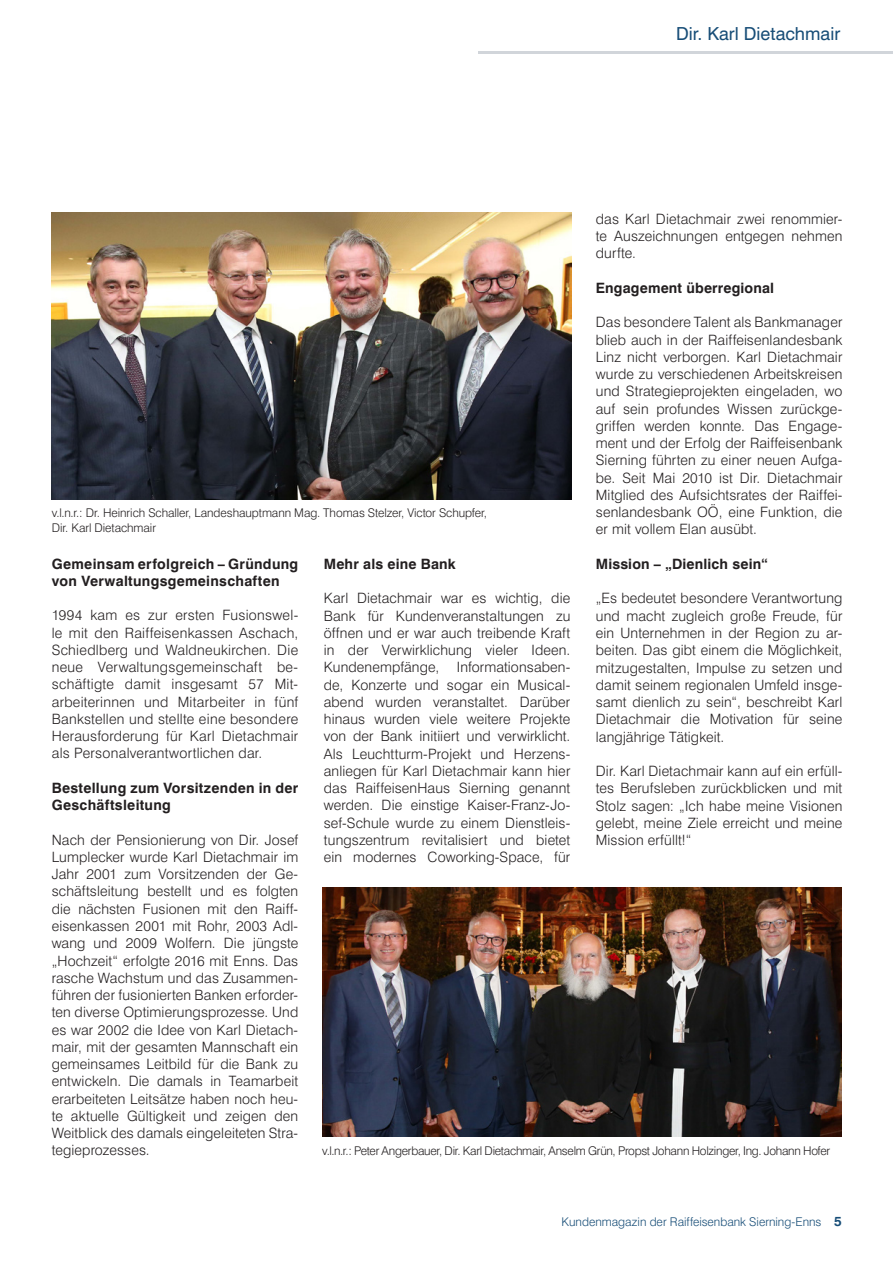
<style>
.page{position:relative;width:893px;height:1263px;background:#fff}
.page>*{position:absolute;margin:0;border:0;box-sizing:border-box;transform-origin:0 0}
.t1{font:18px "Swiss 721 BT";color:#174d77}
.t2{font:300 14.25px/17.2px "Swiss 721 BT";letter-spacing:.01em;color:#231f20;text-align:justify}
.t3{font:700 14.25px/17.2px "Swiss 721 BT";letter-spacing:.02em;color:#231f20}
.t4{font:300 12px/15px "Swiss 721 BT";letter-spacing:-.02em;color:#231f20}
.t5{font:300 12px "Swiss 721 BT";color:#174d77}
.s1{font-weight:700;font-size:13.5px}
</style>
<div class="page">
<hr style="left:478px;top:51px;width:415px;height:2px;background:#d1d5da">
<img style="left:322px;top:888px;width:520px;height:248px">
<img style="left:52px;top:213px;width:519px;height:287px">
<p class="t1" style="left:676px;top:22px;width:166px">Dir. Karl Dietachmair</p>
<p class="t2" style="left:596px;top:210px;width:248px">das Karl Dietachmair zwei renommier&shy;te Auszeichnungen entgegen nehmen durfte.</p>
<p class="t3" style="left:596px;top:279px;width:180px">Engagement überregional</p>
<p class="t2" style="left:596px;top:314px;width:248px">Das besondere Talent als Bankmanager blieb auch in der Raiffeisenlandesbank Linz nicht verborgen. Karl Dietachmair wurde zu verschiedenen Arbeitskreisen und Strategieprojekten eingeladen, wo auf sein profundes Wissen zurückge&shy;griffen werden konnte. Das Engage&shy;ment und der Erfolg der Raiffeisenbank Sierning führten zu einer neuen Aufga&shy;be. Seit Mai 2010 ist Dir. Dietachmair Mitglied des Aufsichtsrates der Raiffei&shy;senlandesbank OÖ, eine Funktion, die er mit vollem Elan ausübt.</p>
<p class="t3" style="left:596px;top:555px;width:173px">Mission – „Dienlich sein“</p>
<p class="t2" style="left:596px;top:590px;width:248px">„Es bedeutet besondere Verantwortung und macht zugleich große Freude, für ein Unternehmen in der Region zu ar&shy;beiten. Das gibt einem die Möglichkeit, mitzugestalten, Impulse zu setzen und damit seinem regionalen Umfeld insge&shy;samt dienlich zu sein“, beschreibt Karl Dietachmair die Motivation für seine langjährige Tätigkeit.</p>
<p class="t2" style="left:596px;top:762px;width:248px">Dir. Karl Dietachmair kann auf ein erfüll&shy;tes Berufsleben zurückblicken und mit Stolz sagen: „Ich habe meine Visionen gelebt, meine Ziele erreicht und meine Mission erfüllt!“</p>
<p class="t4" style="left:52px;top:505px;width:437px">v.l.n.r.: Dr. Heinrich Schaller, Landeshauptmann Mag. Thomas Stelzer, Victor Schupfer,<br>Dir. Karl Dietachmair</p>
<p class="t3" style="left:52px;top:555px;width:248px">Gemeinsam erfolgreich – Gründung von Verwaltungsgemeinschaften</p>
<p class="t2" style="left:52px;top:606px;width:248px">1994 kam es zur ersten Fusionswel&shy;le mit den Raiffeisenkassen Aschach, Schiedlberg und Waldneukirchen. Die neue Verwaltungsgemeinschaft be&shy;schäftigte damit insgesamt 57 Mit&shy;arbeiterinnen und Mitarbeiter in fünf Bankstellen und stellte eine besondere Herausforderung für Karl Dietachmair als Personalverantwortlichen dar.</p>
<p class="t3" style="left:52px;top:779px;width:248px">Bestellung zum Vorsitzenden in der<br>Geschäftsleitung</p>
<p class="t2" style="left:52px;top:831px;width:248px">Nach der Pensionierung von Dir. Josef Lumplecker wurde Karl Dietachmair im Jahr 2001 zum Vorsitzenden der Ge&shy;schäftsleitung bestellt und es folgten die nächsten Fusionen mit den Raiff&shy;eisenkassen 2001 mit Rohr, 2003 Adl&shy;wang und 2009 Wolfern. Die jüngste „Hochzeit“ erfolgte 2016 mit Enns. Das rasche Wachstum und das Zusammen&shy;führen der fusionierten Banken erforder&shy;ten diverse Optimierungsprozesse. Und es war 2002 die Idee von Karl Dietach&shy;mair, mit der gesamten Mannschaft ein gemeinsames Leitbild für die Bank zu entwickeln. Die damals in Teamarbeit erarbeiteten Leitsätze haben noch heu&shy;te aktuelle Gültigkeit und zeigen den Weitblick des damals eingeleiteten Stra&shy;tegieprozesses.</p>
<p class="t3" style="left:324px;top:555px;width:133px">Mehr als eine Bank</p>
<p class="t2" style="left:324px;top:589px;width:248px">Karl Dietachmair war es wichtig, die Bank für Kundenveranstaltungen zu öffnen und er war auch treibende Kraft in der Verwirklichung vieler Ideen.<br>Kundenempfänge, Informationsaben&shy;de, Konzerte und sogar ein Musical&shy;abend wurden veranstaltet. Darüber hinaus wurden viele weitere Projekte von der Bank initiiert und verwirklicht.<br>Als Leuchtturm-Projekt und Herzens&shy;anliegen für Karl Dietachmair kann hier das RaiffeisenHaus Sierning genannt werden. Die einstige Kaiser-Franz-Jo&shy;sef-Schule wurde zu einem Dienstleis&shy;tungszentrum revitalisiert und bietet ein modernes Coworking-Space, für</p>
<p class="t4" style="left:322px;top:1143px;width:509px">v.l.n.r.: Peter Angerbauer, Dir. Karl Dietachmair, Anselm Grün, Propst Johann Holzinger, Ing. Johann Hofer</p>
<p class="t5" style="left:562px;top:1215px;width:282px">Kundenmagazin der Raiffeisenbank Sierning-Enns <span class="s1">5</span></p>
</div>
